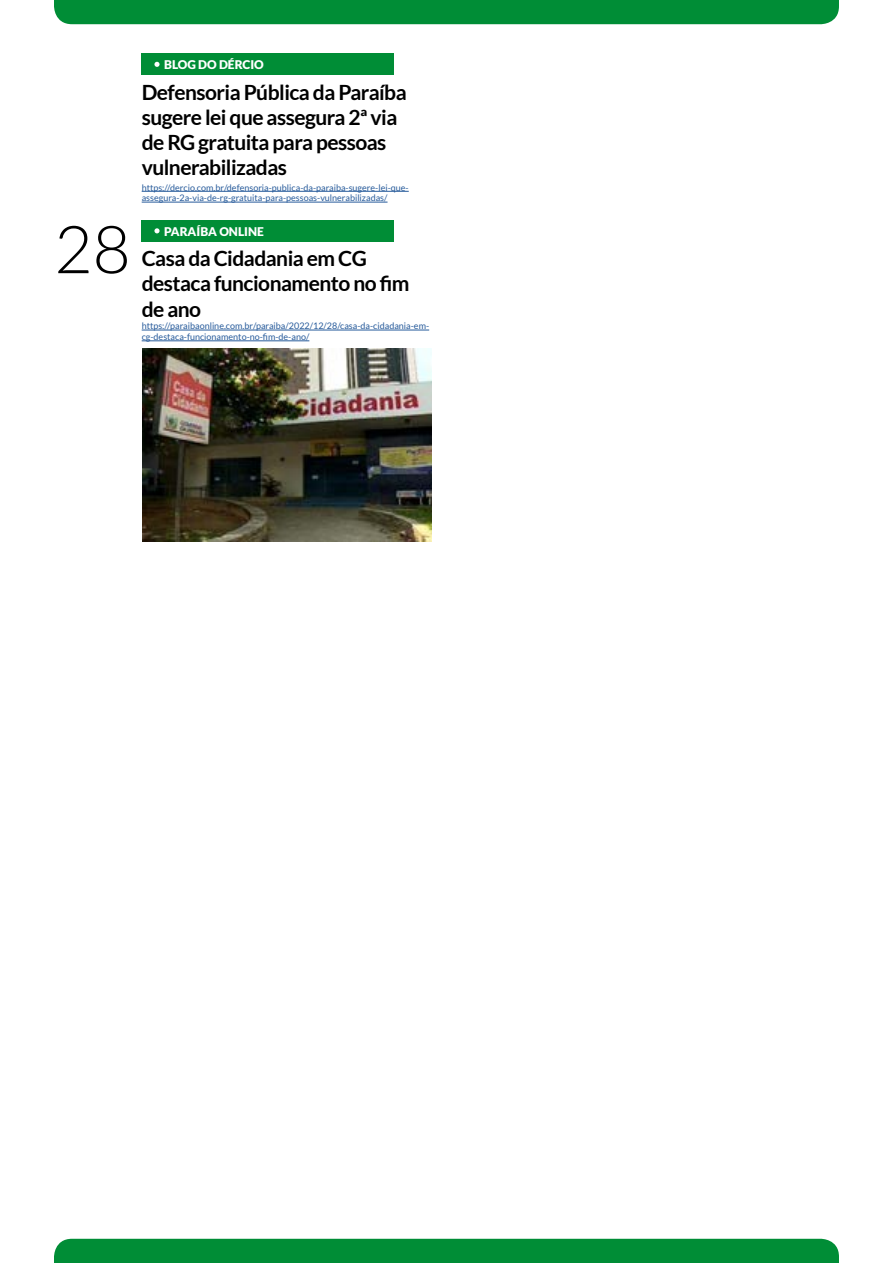
<style>
.page{position:relative;width:893px;height:1263px;background:#fff}
.page>*{position:absolute;margin:0;border:0;box-sizing:border-box;transform-origin:0 0}
.t1{font:300 66.3px "Lato";color:#000}
.t2{font:700 21px/25.2px "Lato";letter-spacing:-.025em;color:#000}
.t3{font:900 12px "Lato";color:#fff}
.t4{font:9px/10.8px "Lato";color:#275b9b}
</style>
<div class="page">
<div style="left:54px;top:0;width:785px;height:24px;background:#008d36"></div>
<div style="left:54px;top:1239px;width:785px;height:24px;background:#008d36"></div>
<div style="left:142px;top:53px;width:252px;height:22px;background:#008d36"></div>
<svg style="left:154px;top:62px;width:6px;height:5px"></svg>
<hr style="left:142px;top:191px;width:267px;height:1px;background:#275b9b">
<hr style="left:142px;top:202px;width:246px;height:1px;background:#275b9b">
<div style="left:142px;top:220px;width:252px;height:22px;background:#008d36"></div>
<svg style="left:154px;top:228px;width:6px;height:5px"></svg>
<hr style="left:142px;top:330px;width:287px;height:1px;background:#275b9b">
<hr style="left:142px;top:341px;width:167px;height:1px;background:#275b9b">
<img style="left:142px;top:349px;width:290px;height:192px">
<h3 class="t3" style="left:164px;top:58px;width:101px">BLOG DO DÉRCIO</h3>
<h2 class="t2" style="left:142px;top:79px;width:267px">Defensoria Pública da Paraíba sugere lei que assegura 2ª via de RG gratuita para pessoas vulnerabilizadas</h2>
<p class="t4" style="left:142px;top:182px;width:269px">https://dercio.com.br/defensoria-publica-da-paraiba-sugere-lei-que&shy;assegura-2a-via-de-rg-gratuita-para-pessoas-vulnerabilizadas/</p>
<h1 class="t1" style="left:54px;top:214px;width:78px">28</h1>
<h3 class="t3" style="left:164px;top:224px;width:101px">PARAÍBA ONLINE</h3>
<h2 class="t2" style="left:142px;top:246px;width:269px">Casa da Cidadania em CG destaca funcionamento no fim de ano</h2>
<p class="t4" style="left:142px;top:321px;width:289px">https://paraibaonline.com.br/paraiba/2022/12/28/casa-da-cidadania-em&shy;cg-destaca-funcionamento-no-fim-de-ano/</p>
</div>
